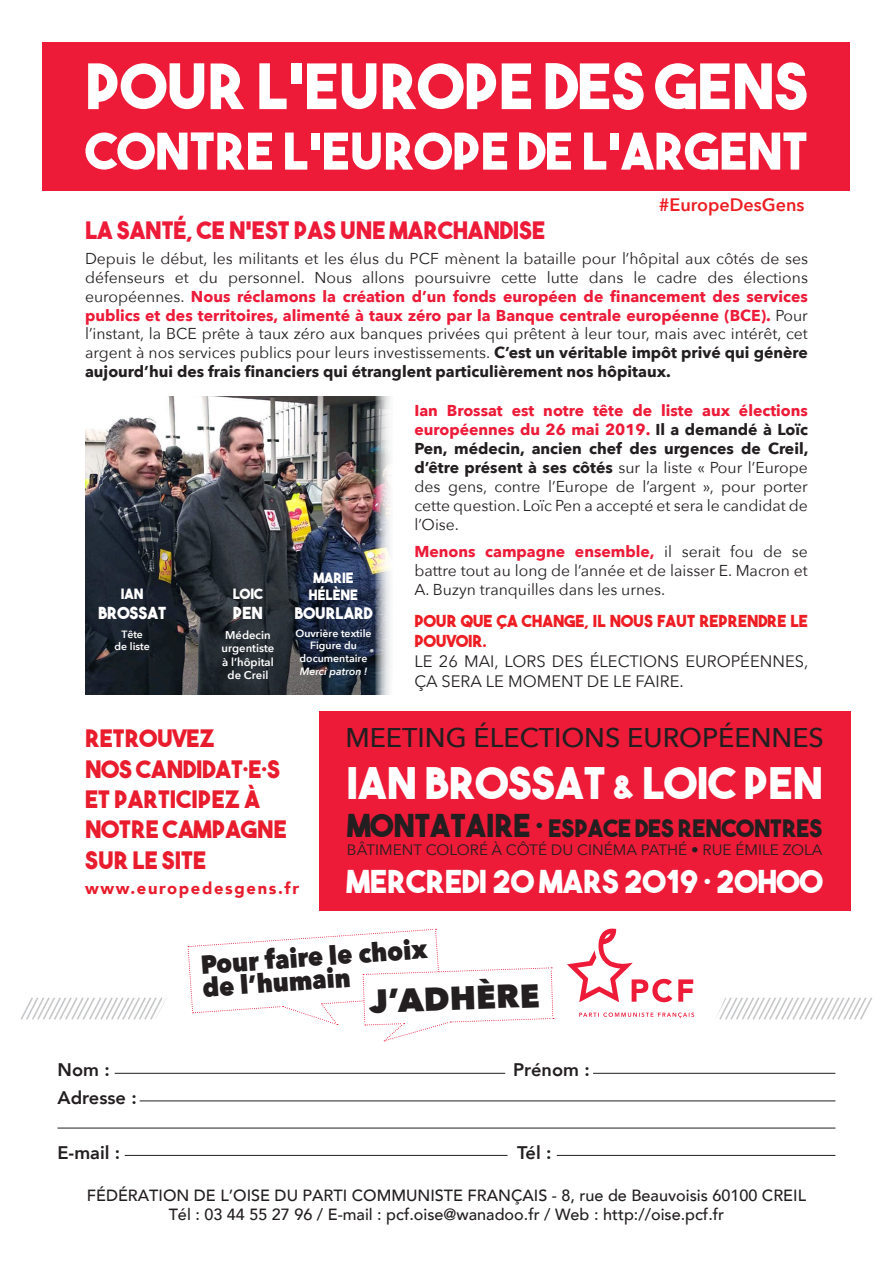
<style>
.page{position:relative;width:893px;height:1263px;background:#fff}
.page>*{position:absolute;margin:0;border:0;box-sizing:border-box;transform-origin:0 0}
.t1{font:62.25px "The Bold Font";color:#fff}
.t2{font:50.4px "The Bold Font";color:#fff}
.t3{font:43.5px "The Bold Font";color:#fff}
.t4{font:800 33px "Avenir Next";color:#231f20}
.t5{font:31.5px "The Bold Font";color:#fff}
.t6{font:500 27px "Avenir Next";color:#231f20}
.t7{font:800 26.1px/23.1px "Avenir Next";color:#231f20;scale:.93 1}
.t8{font:24px/30.3px "The Bold Font";color:#e91c2d}
.t9{font:24px "The Bold Font";color:#ed1a38}
.t10{font:24px "The Bold Font";color:#231f20}
.t11{font:800 18.15px "Avenir";color:#231f20}
.t12{font:600 18px "Avenir Next";color:#ee1d23}
.t13{font:16.65px "The Bold Font";color:#fff}
.t14{font:16.5px/19.8px "Avenir Next";color:#231f20}
.t15{font:16.5px/19.8px "The Bold Font";color:#ee1d23}
.t16{font:900 16.5px "Avenir";letter-spacing:.1em;color:#e91c2d}
.t17{font:500 16.2px/19.5px "Avenir";color:#231f20;text-align:center}
.t18{font:16.05px "The Bold Font";color:#fff}
.t19{font:15.75px/18.9px "Avenir Next";color:#231f20;text-align:justify}
.t20{font:15px "Avenir Next";color:#231f20}
.t21{font:14.25px/17.1px "The Bold Font";color:#fff;text-align:center}
.t22{font:600 11.25px/13.5px "Avenir Next";color:#fff;text-align:center}
.t23{font:600 10.5px/12.6px "Avenir Next";color:#fff;text-align:center}
.t24{font:italic 600 10.5px "Avenir Next";color:#fff}
.s1{font-weight:700;color:#ed1a38}
.s2{font-weight:700}
.s3{font-size:31.5px}
</style>
<div class="page">
<svg style="left:20px;top:928px;width:853px;height:113px"></svg>
<hr style="left:115px;top:1073px;width:390px;height:1px;background:#231f20">
<hr style="left:140px;top:1101px;width:695px;height:1px;background:#231f20">
<hr style="left:58px;top:1128px;width:777px;height:1px;background:#231f20">
<hr style="left:125px;top:1155px;width:382px;height:1px;background:#231f20">
<hr style="left:557px;top:1155px;width:278px;height:1px;background:#231f20">
<hr style="left:593px;top:1073px;width:242px;height:1px;background:#231f20">
<div style="left:43px;top:43px;width:807px;height:148px;background:#ed1a38"></div>
<img style="left:85px;top:396px;width:289px;height:298px">
<img style="left:374px;top:396px;width:16px;height:298px">
<div style="left:319px;top:711px;width:531px;height:200px;background:#ed1a38"></div>
<h1 class="t1" style="left:85px;top:47px;width:724px">POUR L’EUROPE DES GENS</h1>
<h2 class="t2" style="left:85px;top:119px;width:723px">CONTRE L’EUROPE DE L’ARGENT</h2>
<p class="t12" style="left:659px;top:190px;width:147px">#EuropeDesGens</p>
<h3 class="t9" style="left:85px;top:215px;width:462px">LA SANTÉ, CE N’EST PAS UNE MARCHANDISE</h3>
<p class="t19" style="left:85px;top:248px;width:724px">Depuis le début, les militants et les élus du PCF mènent la bataille pour l’hôpital aux côtés de ses défenseurs et du personnel. Nous allons poursuivre cette lutte dans le cadre des élections européennes. <span class="s1">Nous réclamons la création d’un fonds européen de financement des services publics et des territoires, alimenté à taux zéro par la Banque centrale européenne (BCE).</span> Pour l’instant, la BCE prête à taux zéro aux banques privées qui prêtent à leur tour, mais avec intérêt, cet argent à nos services publics pour leurs investissements. <span class="s2">C’est un véritable impôt privé qui génère aujourd’hui des frais financiers qui étranglent particulièrement nos hôpitaux.</span></p>
<p class="t19" style="left:414px;top:401px;width:396px"><span class="s1">Ian Brossat est notre tête de liste aux élections européennes du 26 mai 2019.</span> <span class="s2">Il a demandé à Loïc Pen, médecin, ancien chef des urgences de Creil, d’être présent à ses côtés</span> sur la liste « Pour l’Europe des gens, contre l’Europe de l’argent », pour porter cette question. Loïc Pen a accepté et sera le candidat de l’Oise.</p>
<p class="t19" style="left:414px;top:542px;width:395px"><span class="s1">Menons campagne ensemble,</span> il serait fou de se battre tout au long de l’année et de laisser E. Macron et A. Buzyn tranquilles dans les urnes.</p>
<p class="t15" style="left:414px;top:611px;width:395px">POUR QUE ÇA CHANGE, IL NOUS FAUT REPRENDRE LE<br>POUVOIR.</p>
<p class="t14" style="left:414px;top:650px;width:396px">LE 26 MAI, LORS DES ÉLECTIONS EUROPÉENNES,<br>ÇA SERA LE MOMENT DE LE FAIRE.</p>
<h3 class="t6" style="left:345px;top:714px;width:480px">MEETING ÉLECTIONS EUROPÉENNES</h3>
<h3 class="t3" style="left:346px;top:756px;width:478px">IAN BROSSAT <span class="s3">&amp;</span> LOIC PEN</h3>
<h3 class="t10" style="left:347px;top:813px;width:477px"><span class="s3">MONTATAIRE •</span> ESPACE DES RENCONTRES</h3>
<p class="t20" style="left:347px;top:837px;width:477px">BÂTIMENT COLORÉ À CÔTÉ DU CINÉMA PATHÉ • RUE ÉMILE ZOLA</p>
<h3 class="t5" style="left:347px;top:861px;width:478px">MERCREDI 20 MARS 2019 • 20H00</h3>
<p class="t21" style="left:309px;top:569px;width:51px">MARIE<br>HÉLÈNE</p>
<p class="t18" style="left:295px;top:603px;width:79px">BOURLARD</p>
<p class="t21" style="left:233px;top:585px;width:32px">LOIC</p>
<p class="t13" style="left:233px;top:603px;width:31px">PEN</p>
<p class="t21" style="left:121px;top:585px;width:24px">IAN</p>
<p class="t13" style="left:98px;top:603px;width:70px">BROSSAT</p>
<p class="t23" style="left:115px;top:627px;width:37px">Tête de liste</p>
<p class="t22" style="left:221px;top:628px;width:54px">Médecin urgentiste à l’hôpital de Creil</p>
<p class="t23" style="left:296px;top:626px;width:78px">Ouvrière textile<br>Figure du documentaire</p>
<p class="t24" style="left:300px;top:662px;width:69px">Merci patron !</p>
<h3 class="t8" style="left:85px;top:723px;width:203px">RETROUVEZ<br>NOS CANDIDAT·E·S<br>ET PARTICIPEZ À<br>NOTRE CAMPAGNE<br>SUR LE SITE</h3>
<p class="t16" style="left:85px;top:874px;width:215px">www.europedesgens.fr</p>
<h3 class="t7" style="left:200px;top:953px;width:246px;rotate:-4deg">Pour faire le choix de l’humain</h3>
<h3 class="t4" style="left:369px;top:981px;width:172px;rotate:-2deg">J’ADHÈRE</h3>
<p class="t11" style="left:58px;top:1055px;width:54px">Nom :</p>
<p class="t11" style="left:513px;top:1055px;width:78px">Prénom :</p>
<p class="t11" style="left:58px;top:1083px;width:81px">Adresse :</p>
<p class="t11" style="left:58px;top:1138px;width:64px">E-mail :</p>
<p class="t11" style="left:517px;top:1138px;width:36px">Tél :</p>
<p class="t17" style="left:87px;top:1184px;width:721px">FÉDÉRATION DE L’OISE DU PARTI COMMUNISTE FRANÇAIS - 8, rue de Beauvoisis 60100 CREIL<br>Tél : 03 44 55 27 96 / E-mail : pcf.oise@wanadoo.fr / Web : http://oise.pcf.fr</p>
</div>
